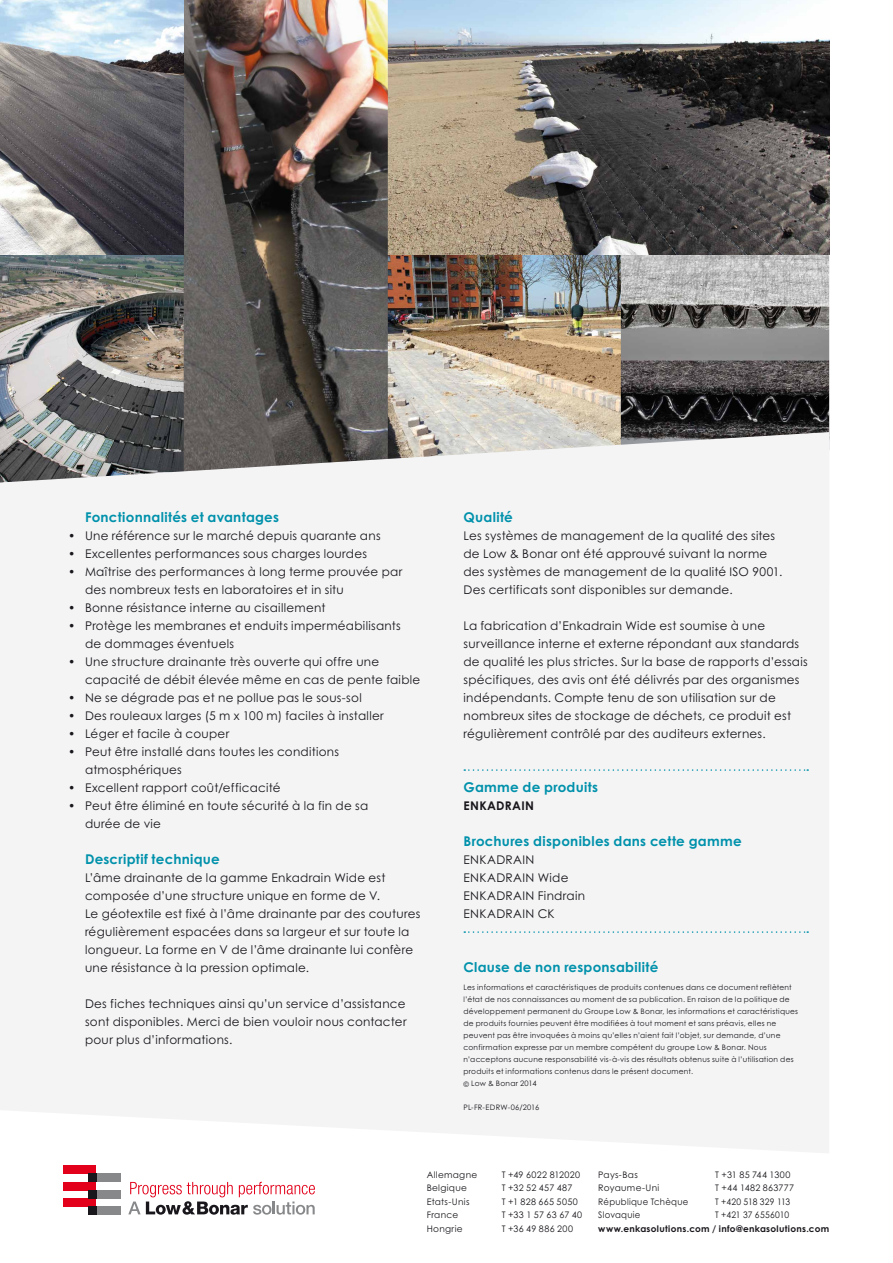
<style>
.page{position:relative;width:893px;height:1263px;background:#fff}
.page>*{position:absolute;margin:0;border:0;box-sizing:border-box;transform-origin:0 0}
.t1{font:700 13.5px "Century Gothic Pro";letter-spacing:.02em;color:#0091ab}
.t2{font:12px/18px "Century Gothic Pro";letter-spacing:.025em;color:#1a171c}
.t3{font:700 12px "Century Gothic Pro";letter-spacing:.025em;color:#1a171c}
.t4{font:9px "Century Gothic Pro";letter-spacing:.035em;color:#1a171c}
.t5{font:700 9px "Century Gothic Pro";letter-spacing:.035em;color:#1a171c}
.t6{font:9px "Century Gothic Pro";letter-spacing:.035em;color:#1a171c;scale:.95 1}
.t7{font:9px "Century Gothic Pro";letter-spacing:.005em;color:#1a171c;scale:.95 1}
.t8{font:7.5px/12px "Century Gothic Pro";letter-spacing:.03em;color:#1a171c}
</style>
<div class="page">
<div style="left:0;top:588px;width:829px;height:565px;background:#f4f4f5"></div>
<svg style="left:128px;top:1182px;width:187px;height:33px"></svg>
<div style="left:64px;top:1166px;width:32px;height:8px;background:#e2001a"></div>
<div style="left:96px;top:1174px;width:24px;height:8px;background:#87888a"></div>
<div style="left:64px;top:1182px;width:32px;height:8px;background:#e2001a"></div>
<div style="left:96px;top:1190px;width:24px;height:8px;background:#87888a"></div>
<div style="left:64px;top:1198px;width:32px;height:8px;background:#e2001a"></div>
<div style="left:96px;top:1206px;width:24px;height:8px;background:#87888a"></div>
<div style="left:88px;top:1174px;width:8px;height:8px;background:#1a171c"></div>
<div style="left:88px;top:1190px;width:8px;height:8px;background:#1a171c"></div>
<div style="left:88px;top:1206px;width:8px;height:8px;background:#1a171c"></div>
<img style="left:388px;top:255px;width:233px;height:177px">
<img style="left:0;top:255px;width:184px;height:177px">
<img style="left:621px;top:255px;width:208px;height:177px">
<img style="left:388px;top:0;width:441px;height:255px">
<img style="left:184px;top:0;width:204px;height:432px">
<svg style="left:0;top:432px;width:829px;height:156px;fill:#f4f4f5"></svg>
<svg style="left:464px;top:769px;width:344px;height:2px"></svg>
<svg style="left:464px;top:931px;width:344px;height:2px"></svg>
<img style="left:0;top:0;width:184px;height:255px">
<p class="t1" style="left:85px;top:509px;width:195px">Fonctionnalités et avantages</p>
<p class="t2" style="left:68px;top:527px;width:314px">• Une référence sur le marché depuis quarante ans</p>
<p class="t2" style="left:68px;top:545px;width:300px">• Excellentes performances sous charges lourdes</p>
<p class="t2" style="left:85px;top:563px;width:319px;text-indent:-17px">• Maîtrise des performances à long terme prouvée par des nombreux tests en laboratoires et in situ</p>
<p class="t2" style="left:68px;top:599px;width:259px">• Bonne résistance interne au cisaillement</p>
<p class="t2" style="left:85px;top:617px;width:317px;text-indent:-17px">• Protège les membranes et enduits imperméabilisants de dommages éventuels</p>
<p class="t2" style="left:85px;top:653px;width:337px;text-indent:-17px">• Une structure drainante très ouverte qui offre une capacité de débit élevée même en cas de pente faible</p>
<p class="t2" style="left:68px;top:689px;width:295px">• Ne se dégrade pas et ne pollue pas le sous-sol</p>
<p class="t2" style="left:68px;top:707px;width:317px">• Des rouleaux larges (5 m x 100 m) faciles à installer</p>
<p class="t2" style="left:68px;top:725px;width:163px">• Léger et facile à couper</p>
<p class="t2" style="left:85px;top:743px;width:256px;text-indent:-17px">• Peut être installé dans toutes les conditions atmosphériques</p>
<p class="t2" style="left:68px;top:779px;width:214px">• Excellent rapport coût/efficacité</p>
<p class="t2" style="left:85px;top:797px;width:285px;text-indent:-17px">• Peut être éliminé en toute sécurité à la fin de sa durée de vie</p>
<p class="t1" style="left:85px;top:851px;width:136px">Descriptif technique</p>
<p class="t2" style="left:85px;top:869px;width:337px">L’âme drainante de la gamme Enkadrain Wide est composée d’une structure unique en forme de V.<br>Le géotextile est fixé à l’âme drainante par des coutures régulièrement espacées dans sa largeur et sur toute la longueur. La forme en V de l’âme drainante lui confère une résistance à la pression optimale.</p>
<p class="t2" style="left:85px;top:995px;width:323px;text-align:justify">Des fiches techniques ainsi qu’un service d’assistance sont disponibles. Merci de bien vouloir nous contacter pour plus d’informations.</p>
<p class="t1" style="left:463px;top:509px;width:51px">Qualité</p>
<p class="t2" style="left:463px;top:527px;width:320px">Les systèmes de management de la qualité des sites de Low &amp; Bonar ont été approuvé suivant la norme des systèmes de management de la qualité ISO 9001.<br>Des certificats sont disponibles sur demande.</p>
<p class="t2" style="left:463px;top:617px;width:346px">La fabrication d’Enkadrain Wide est soumise à une surveillance interne et externe répondant aux standards de qualité les plus strictes. Sur la base de rapports d’essais spécifiques, des avis ont été délivrés par des organismes indépendants. Compte tenu de son utilisation sur de nombreux sites de stockage de déchets, ce produit est régulièrement contrôlé par des auditeurs externes.</p>
<p class="t1" style="left:463px;top:779px;width:136px">Gamme de produits</p>
<p class="t3" style="left:463px;top:798px;width:72px">ENKADRAIN</p>
<p class="t1" style="left:463px;top:833px;width:280px">Brochures disponibles dans cette gamme</p>
<p class="t2" style="left:463px;top:851px;width:123px">ENKADRAIN<br>ENKADRAIN Wide<br>ENKADRAIN Findrain<br>ENKADRAIN CK</p>
<p class="t1" style="left:463px;top:959px;width:196px">Clause de non responsabilité</p>
<p class="t8" style="left:463px;top:981px;width:336px">Les informations et caractéristiques de produits contenues dans ce document reflètent l’état de nos connaissances au moment de sa publication. En raison de la politique de développement permanent du Groupe Low &amp; Bonar, les informations et caractéristiques de produits fournies peuvent être modifiées à tout moment et sans préavis, elles ne peuvent pas être invoquées à moins qu’elles n’aient fait l’objet, sur demande, d’une confirmation expresse par un membre compétent du groupe Low &amp; Bonar. Nous n’acceptons aucune responsabilité vis-à-vis des résultats obtenus suite à l’utilisation des produits et informations contenus dans le présent document.<br>© Low &amp; Bonar 2014</p>
<p class="t8" style="left:463px;top:1101px;width:77px">PL-FR-EDRW-06/2016</p>
<p class="t4" style="left:427px;top:1169px;width:52px">Allemagne</p>
<p class="t4" style="left:502px;top:1169px;width:80px">T +49 6022 812020</p>
<p class="t4" style="left:427px;top:1182px;width:42px">Belgique</p>
<p class="t4" style="left:502px;top:1182px;width:72px">T +32 52 457 487</p>
<p class="t4" style="left:427px;top:1196px;width:44px">Etats-Unis</p>
<p class="t4" style="left:502px;top:1196px;width:78px">T +1 828 665 5050</p>
<p class="t4" style="left:427px;top:1209px;width:33px">France</p>
<p class="t4" style="left:502px;top:1209px;width:82px">T +33 1 57 63 67 40</p>
<p class="t4" style="left:427px;top:1223px;width:38px">Hongrie</p>
<p class="t4" style="left:502px;top:1223px;width:73px">T +36 49 886 200</p>
<p class="t4" style="left:598px;top:1169px;width:41px">Pays-Bas</p>
<p class="t4" style="left:715px;top:1169px;width:77px">T +31 85 744 1300</p>
<p class="t4" style="left:598px;top:1182px;width:63px">Royaume-Uni</p>
<p class="t4" style="left:715px;top:1182px;width:80px">T +44 1482 863777</p>
<p class="t6" style="left:598px;top:1196px;width:96px">République Tchèque</p>
<p class="t7" style="left:715px;top:1196px;width:80px">T +420 518 329 113</p>
<p class="t6" style="left:598px;top:1209px;width:46px">Slovaquie</p>
<p class="t6" style="left:715px;top:1209px;width:79px">T +421 37 6556010</p>
<p class="t5" style="left:598px;top:1223px;width:232px">www.enkasolutions.com / info@enkasolutions.com</p>
</div>
